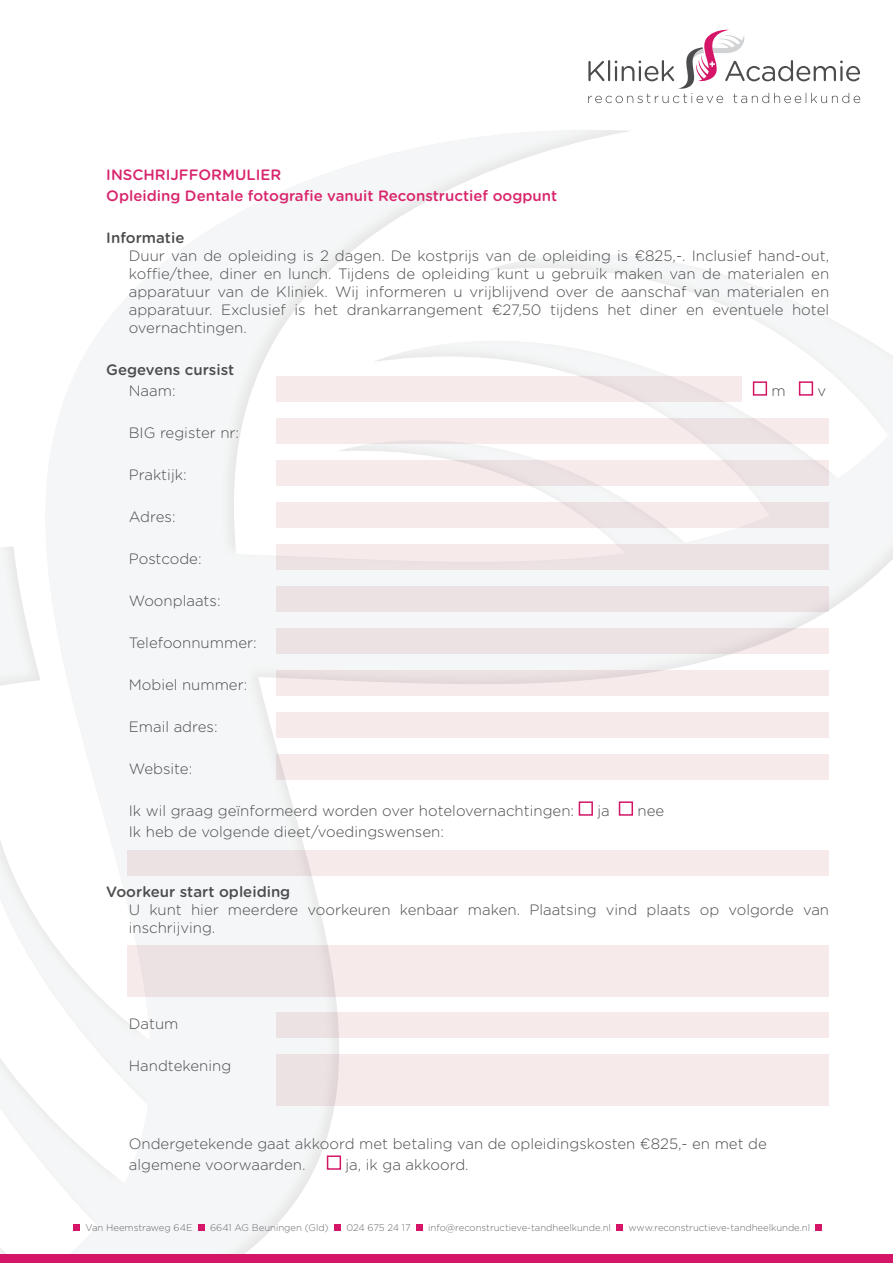
<style>
.page{position:relative;width:893px;height:1263px;background:#fff}
.page>*{position:absolute;margin:0;border:0;box-sizing:border-box;transform-origin:0 0}
.t1{font:300 15px/18px "Gotham Rounded";color:#4b4c4d}
.t2{font:500 15px/21px "Gotham Rounded";color:#d8256d}
.t3{font:500 15px "Gotham Rounded";color:#4b4c4d}
.t4{font:300 9.6px "Gotham Rounded";letter-spacing:-.005em;color:#69696c}
.t5{font:300 9.6px "Gotham Rounded";letter-spacing:-.03em;color:#69696c}
</style>
<div class="page">
<svg style="left:588px;top:29px;width:272px;height:74px"></svg>
<div style="left:753px;top:381px;width:14px;height:15px;background:#fff;border:2px solid #d31566"></div>
<div style="left:799px;top:381px;width:14px;height:15px;background:#fff;border:2px solid #d31566"></div>
<div style="left:579px;top:801px;width:14px;height:15px;background:#fff;border:2px solid #d31566"></div>
<div style="left:619px;top:801px;width:14px;height:15px;background:#fff;border:2px solid #d31566"></div>
<div style="left:327px;top:1155px;width:14px;height:15px;background:#fff;border:2px solid #d31566"></div>
<div style="left:74px;top:1224px;width:6px;height:7px;background:#d51567"></div>
<div style="left:198px;top:1224px;width:6px;height:7px;background:#d51567"></div>
<div style="left:334px;top:1224px;width:7px;height:7px;background:#d51567"></div>
<div style="left:416px;top:1224px;width:7px;height:7px;background:#d51567"></div>
<div style="left:616px;top:1224px;width:7px;height:7px;background:#d51567"></div>
<div style="left:816px;top:1224px;width:6px;height:7px;background:#d51567"></div>
<div style="left:0;top:1254px;width:893px;height:9px;background:#d51567"></div>
<div style="left:276px;top:376px;width:466px;height:26px;background:#f6eaeb"></div>
<div style="left:276px;top:418px;width:553px;height:26px;background:#f6eaeb"></div>
<div style="left:276px;top:460px;width:553px;height:26px;background:#f6eaeb"></div>
<div style="left:276px;top:502px;width:553px;height:26px;background:#f6eaeb"></div>
<div style="left:276px;top:544px;width:553px;height:26px;background:#ece1e3"></div>
<div style="left:276px;top:586px;width:553px;height:26px;background:#ece1e3"></div>
<div style="left:276px;top:628px;width:553px;height:26px;background:#ece1e3"></div>
<div style="left:276px;top:670px;width:553px;height:26px;background:linear-gradient(to bottom,#ebe0e1,#f8eced)"></div>
<div style="left:276px;top:712px;width:553px;height:26px;background:#f6eaeb"></div>
<div style="left:276px;top:754px;width:553px;height:26px;background:#f6eaeb"></div>
<div style="left:127px;top:850px;width:702px;height:25px;background:#f6eaeb"></div>
<div style="left:127px;top:945px;width:702px;height:51px;background:#f6eaeb"></div>
<div style="left:276px;top:1012px;width:553px;height:26px;background:#f6eaeb"></div>
<div style="left:276px;top:1054px;width:553px;height:51px;background:#f6eaeb"></div>
<p class="t2" style="left:106px;top:163px;width:452px">INSCHRIJFFORMULIER<br>Opleiding Dentale fotografie vanuit Reconstructief oogpunt</p>
<p class="t3" style="left:106px;top:227px;width:80px">Informatie</p>
<p class="t1" style="left:129px;top:246px;width:702px;text-align:justify">Duur van de opleiding is 2 dagen. De kostprijs van de opleiding is €825,-. Inclusief hand-out, koffie/thee, diner en lunch. Tijdens de opleiding kunt u gebruik maken van de materialen en apparatuur van de Kliniek. Wij informeren u vrijblijvend over de aanschaf van materialen en apparatuur. Exclusief is het drankarrangement €27,50 tijdens het diner en eventuele hotel overnachtingen.</p>
<p class="t3" style="left:106px;top:359px;width:129px">Gegevens cursist</p>
<p class="t1" style="left:129px;top:381px;width:48px">Naam:</p>
<p class="t1" style="left:772px;top:381px;width:16px">m</p>
<p class="t1" style="left:818px;top:381px;width:10px">v</p>
<p class="t1" style="left:129px;top:423px;width:112px">BIG register nr:</p>
<p class="t1" style="left:129px;top:465px;width:59px">Praktijk:</p>
<p class="t1" style="left:129px;top:507px;width:48px">Adres:</p>
<p class="t1" style="left:129px;top:549px;width:74px">Postcode:</p>
<p class="t1" style="left:129px;top:591px;width:93px">Woonplaats:</p>
<p class="t1" style="left:129px;top:633px;width:129px">Telefoonnummer:</p>
<p class="t1" style="left:129px;top:675px;width:120px">Mobiel nummer:</p>
<p class="t1" style="left:129px;top:717px;width:90px">Email adres:</p>
<p class="t1" style="left:129px;top:759px;width:65px">Website:</p>
<p class="t1" style="left:129px;top:801px;width:447px">Ik wil graag geïnformeerd worden over hotelovernachtingen:</p>
<p class="t1" style="left:597px;top:801px;width:14px">ja</p>
<p class="t1" style="left:637px;top:801px;width:28px">nee</p>
<p class="t1" style="left:129px;top:822px;width:317px">Ik heb de volgende dieet/voedingswensen:</p>
<p class="t3" style="left:106px;top:881px;width:186px">Voorkeur start opleiding</p>
<p class="t1" style="left:129px;top:900px;width:702px">U kunt hier meerdere voorkeuren kenbaar maken. Plaatsing vind plaats op volgorde van inschrijving.</p>
<p class="t1" style="left:129px;top:1014px;width:51px">Datum</p>
<p class="t1" style="left:129px;top:1056px;width:104px">Handtekening</p>
<p class="t1" style="left:129px;top:1132px;width:640px;line-height:21px">Ondergetekende gaat akkoord met betaling van de opleidingskosten €825,- en met de algemene voorwaarden.</p>
<p class="t1" style="left:346px;top:1155px;width:125px">ja, ik ga akkoord.</p>
<p class="t4" style="left:86px;top:1221px;width:108px">Van Heemstraweg 64E</p>
<p class="t4" style="left:210px;top:1221px;width:120px">6641 AG Beuningen (Gld)</p>
<p class="t5" style="left:346px;top:1221px;width:66px">024 675 24 17</p>
<p class="t4" style="left:428px;top:1221px;width:184px">info@reconstructieve-tandheelkunde.nl</p>
<p class="t4" style="left:628px;top:1221px;width:183px">www.reconstructieve-tandheelkunde.nl</p>
</div>
